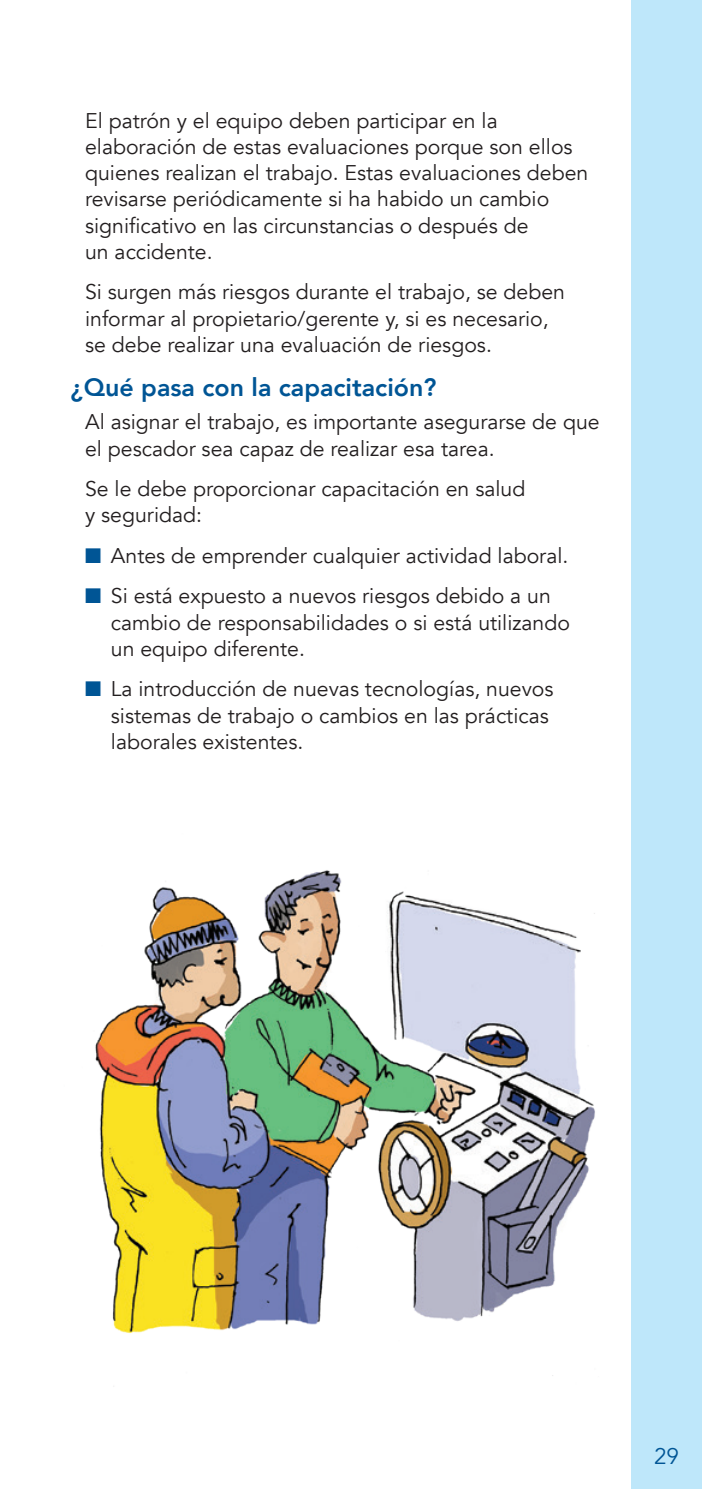
<style>
.page{position:relative;width:702px;height:1489px;background:#fff}
.page>*{position:absolute;margin:0;border:0;box-sizing:border-box;transform-origin:0 0}
.t1{font:800 25px "Avenir";color:#005595}
.t2{font:22.5px "Avenir";color:#005595}
.t3{font:21.25px/26.2px "Avenir";color:#231f20}
.s1{color:#005595}
</style>
<div class="page">
<div style="left:631px;top:0;width:71px;height:1488px;background:#bee7fa"></div>
<img style="left:95px;top:870px;width:500px;height:506px">
<p class="t3" style="left:85px;top:107px;width:504px">El patrón y el equipo deben participar en la elaboración de estas evaluaciones porque son ellos quienes realizan el trabajo. Estas evaluaciones deben revisarse periódicamente si ha habido un cambio significativo en las circunstancias o después de<br>un accidente.</p>
<p class="t3" style="left:85px;top:279px;width:481px">Si surgen más riesgos durante el trabajo, se deben informar al propietario/gerente y, si es necesario, se debe realizar una evaluación de riesgos.</p>
<p class="t1" style="left:71px;top:368px;width:367px">¿Qué pasa con la capacitación?</p>
<p class="t3" style="left:85px;top:409px;width:516px">Al asignar el trabajo, es importante asegurarse de que el pescador sea capaz de realizar esa tarea.</p>
<p class="t3" style="left:85px;top:476px;width:442px">Se le debe proporcionar capacitación en salud y seguridad:</p>
<p class="t3" style="left:85px;top:543px;width:485px"><span class="s1">■</span> Antes de emprender cualquier actividad laboral.</p>
<p class="t3" style="left:111px;top:583px;width:460px;text-indent:-26px"><span class="s1">■</span> Si está expuesto a nuevos riesgos debido a un cambio de responsabilidades o si está utilizando un equipo diferente.</p>
<p class="t3" style="left:111px;top:676px;width:444px;text-indent:-26px"><span class="s1">■</span> La introducción de nuevas tecnologías, nuevos sistemas de trabajo o cambios en las prácticas laborales existentes.</p>
<p class="t2" style="left:654px;top:1442px;width:27px">29</p>
</div>
